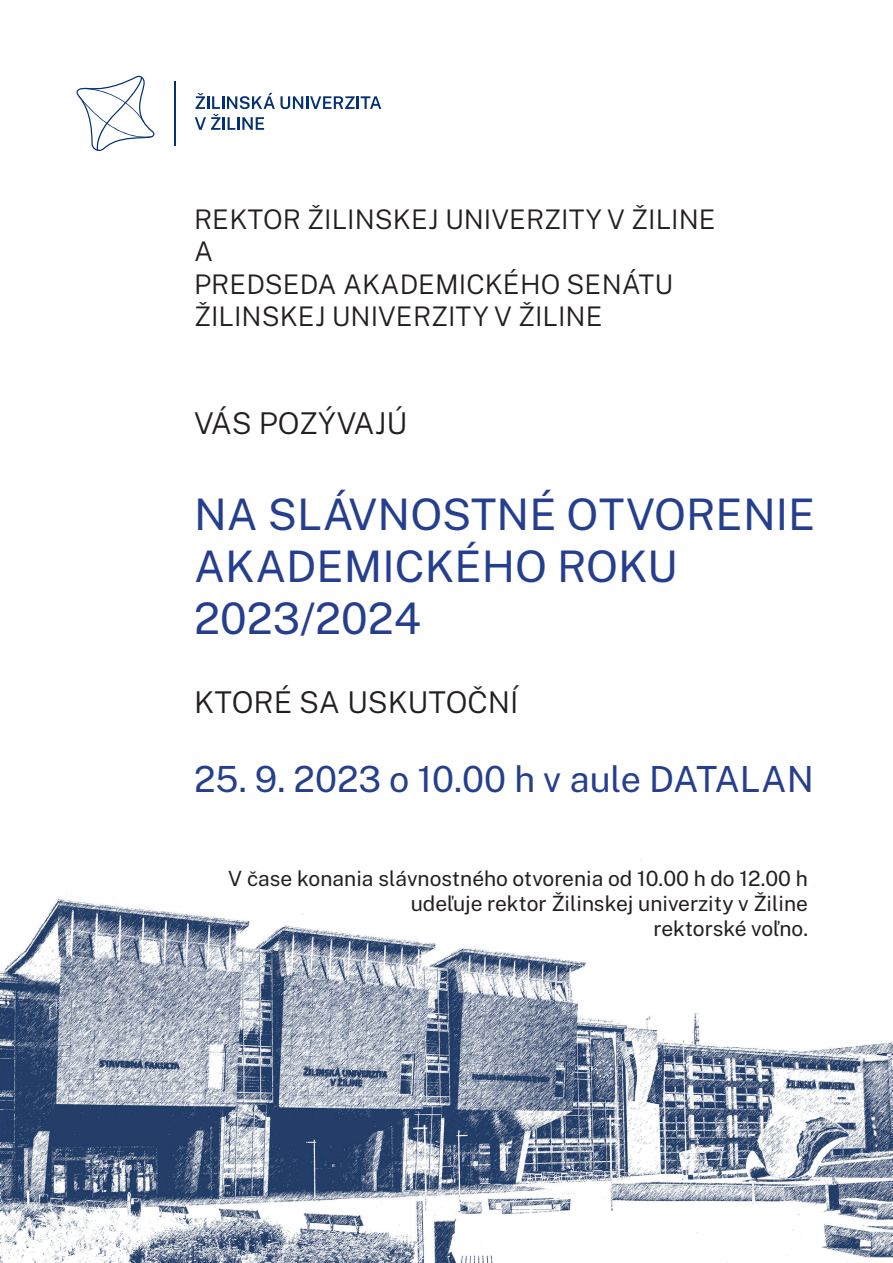
<style>
.page{position:relative;width:893px;height:1263px;background:#fff}
.page>*{position:absolute;margin:0;border:0;box-sizing:border-box;transform-origin:0 0}
.t1{font:43.5px/52.2px "Public Sans";color:#253f8e}
.t2{font:36px "Public Sans";color:#253f8e}
.t3{font:300 30px "Public Sans";color:#231f20}
.t4{font:300 27px/32.4px "Public Sans";color:#231f20}
.t5{font:21px/25.2px "Public Sans";color:#231f20;text-align:right}
</style>
<div class="page">
<img style="left:0;top:859px;width:893px;height:404px">
<svg style="left:195px;top:93px;width:186px;height:37px"></svg>
<hr style="left:174px;top:81px;width:2px;height:64px;background:#043174">
<svg style="left:77px;top:76px;width:77px;height:75px"></svg>
<p class="t4" style="left:194px;top:201px;width:523px">REKTOR ŽILINSKEJ UNIVERZITY V ŽILINE<br>A<br>PREDSEDA AKADEMICKÉHO SENÁTU<br>ŽILINSKEJ UNIVERZITY V ŽILINE</p>
<h3 class="t3" style="left:194px;top:401px;width:215px">VÁS POZÝVAJÚ</h3>
<h1 class="t1" style="left:194px;top:485px;width:622px">NA SLÁVNOSTNÉ OTVORENIE<br>AKADEMICKÉHO ROKU<br>2023/2024</h1>
<h3 class="t3" style="left:194px;top:680px;width:326px">KTORÉ SA USKUTOČNÍ</h3>
<h2 class="t2" style="left:194px;top:753px;width:621px">25. 9. 2023 o 10.00 h v aule DATALAN</h2>
<p class="t5" style="left:228px;top:864px;width:581px">V čase konania slávnostného otvorenia od 10.00 h do 12.00 h udeľuje rektor Žilinskej univerzity v Žiline<br>rektorské voľno.</p>
</div>
